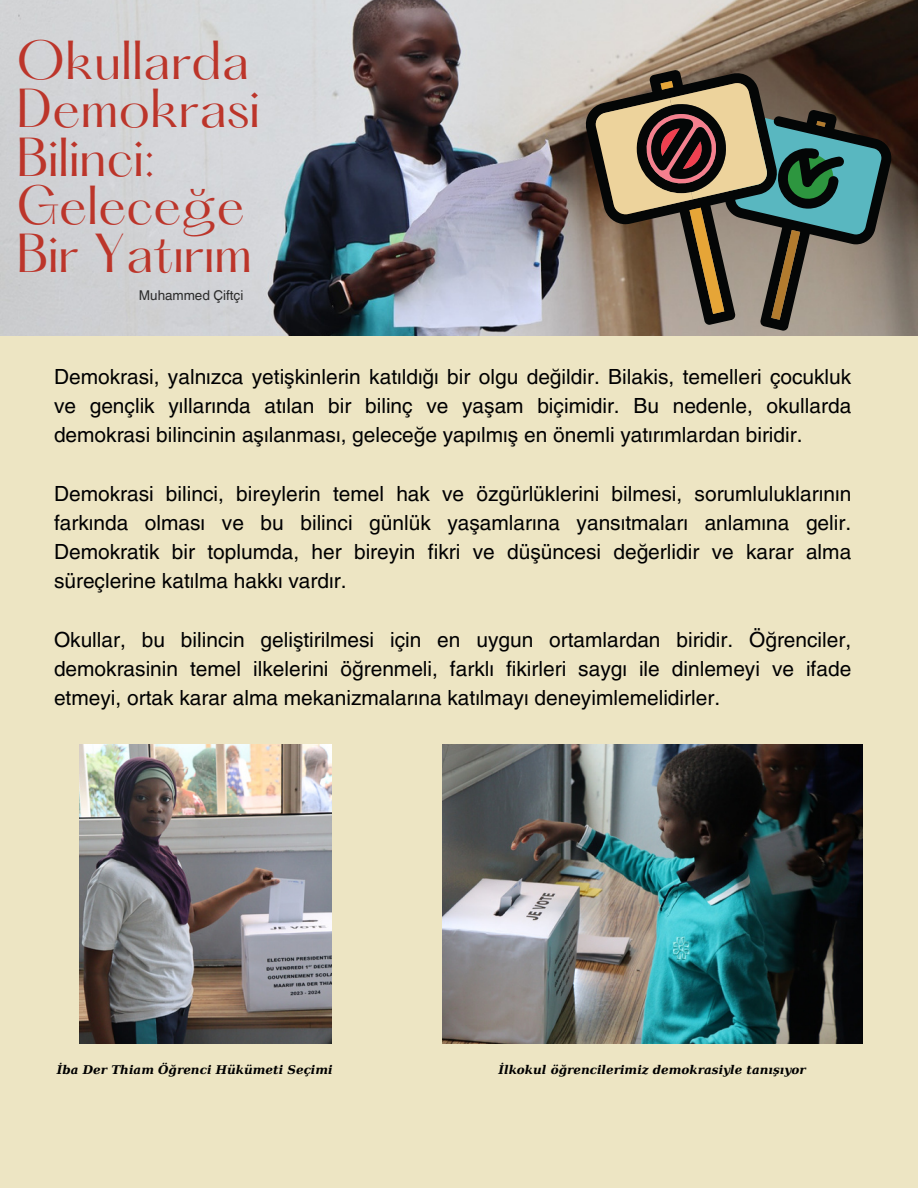
<style>
.page{position:relative;width:918px;height:1188px;background:#ede5c3}
.page>*{position:absolute;margin:0;border:0;box-sizing:border-box;transform-origin:0 0}
.t1{font:48px/48.3px "Hatton";color:#bc352a}
.t2{font:20.85px/29.2px "Helvetica LT Pro";color:#000001;text-align:justify}
.t3{font:13.5px "Helvetica World";color:#2b2b2b}
.t4{font:italic 700 12px "DejaVu Serif";color:#000}
</style>
<div class="page">
<img style="left:80px;top:745px;width:252px;height:298px">
<img style="left:443px;top:745px;width:419px;height:298px">
<img style="left:0;top:0;width:918px;height:335px">
<svg style="left:585px;top:70px;width:307px;height:261px"></svg>
<svg style="left:595px;top:54px;width:293px;height:266px"></svg>
<h1 class="t1" style="left:16px;top:41px;width:241px">Okullarda<br>Demokrasi<br>Bilinci:<br>Geleceğe<br>Bir Yatırım</h1>
<p class="t3" style="left:139px;top:287px;width:106px">Muhammed Çiftçi</p>
<p class="t2" style="left:54px;top:364px;width:799px">Demokrasi, yalnızca yetişkinlerin katıldığı bir olgu değildir. Bilakis, temelleri çocukluk ve gençlik yıllarında atılan bir bilinç ve yaşam biçimidir. Bu nedenle, okullarda demokrasi bilincinin aşılanması, geleceğe yapılmış en önemli yatırımlardan biridir.</p>
<p class="t2" style="left:54px;top:481px;width:799px">Demokrasi bilinci, bireylerin temel hak ve özgürlüklerini bilmesi, sorumluluklarının farkında olması ve bu bilinci günlük yaşamlarına yansıtmaları anlamına gelir.<br>Demokratik bir toplumda, her bireyin fikri ve düşüncesi değerlidir ve karar alma süreçlerine katılma hakkı vardır.</p>
<p class="t2" style="left:54px;top:627px;width:799px">Okullar, bu bilincin geliştirilmesi için en uygun ortamlardan biridir. Öğrenciler, demokrasinin temel ilkelerini öğrenmeli, farklı fikirleri saygı ile dinlemeyi ve ifade etmeyi, ortak karar alma mekanizmalarına katılmayı deneyimlemelidirler.</p>
<p class="t4" style="left:57px;top:1063px;width:277px">İba Der Thiam Öğrenci Hükümeti Seçimi</p>
<p class="t4" style="left:499px;top:1063px;width:309px">İlkokul öğrencilerimiz demokrasiyle tanışıyor</p>
</div>
